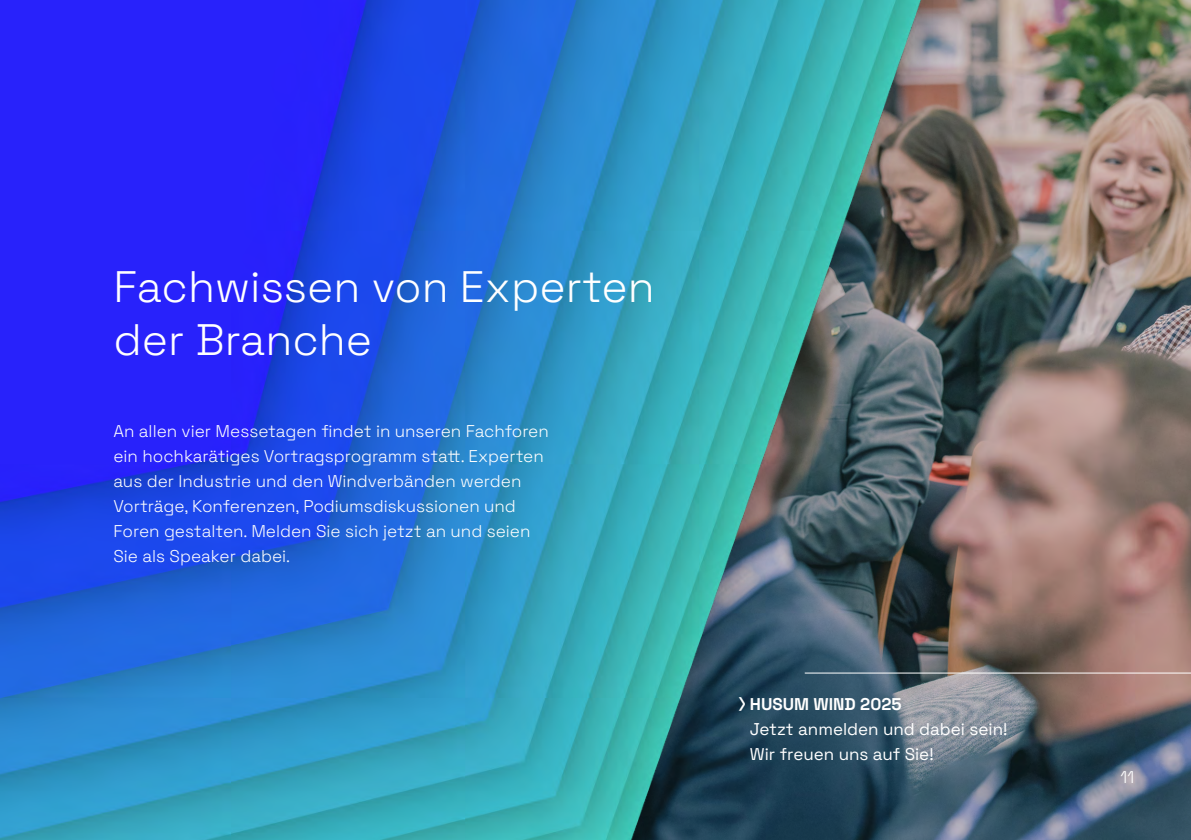
<style>
.page{position:relative;width:1191px;height:840px;background:#fff}
.page>*{position:absolute;margin:0;border:0;box-sizing:border-box;transform-origin:0 0}
.t1{font:300 44px/52.8px "Space Grotesk";color:#fff}
.t2{font:300 17px/25px "Space Grotesk";color:#fff}
.t3{font:17px/25px "Space Grotesk";color:#fff}
.t4{font:700 17px "Space Grotesk";color:#fff}
</style>
<div class="page">
<img style="left:1022px;top:0;width:169px;height:839px">
<img style="left:0;top:0;width:1022px;height:839px">
<hr style="left:804px;top:672px;width:387px;height:1px;background:#fff">
<h1 class="t1" style="left:113px;top:258px;width:543px">Fachwissen von Experten der Branche</h1>
<p class="t2" style="left:113px;top:417px;width:437px">An allen vier Messetagen findet in unseren Fachforen ein hochkarätiges Vortragsprogramm statt. Experten aus der Industrie und den Windverbänden werden Vorträge, Konferenzen, Podiumsdiskussionen und Foren gestalten. Melden Sie sich jetzt an und seien Sie als Speaker dabei.</p>
<p class="t4" style="left:738px;top:691px;width:164px">⟩ HUSUM WIND 2025</p>
<p class="t3" style="left:750px;top:715px;width:259px">Jetzt anmelden und dabei sein!<br>Wir freuen uns auf Sie!</p>
<p class="t2" style="left:1120px;top:763px;width:15px">11</p>
</div>
